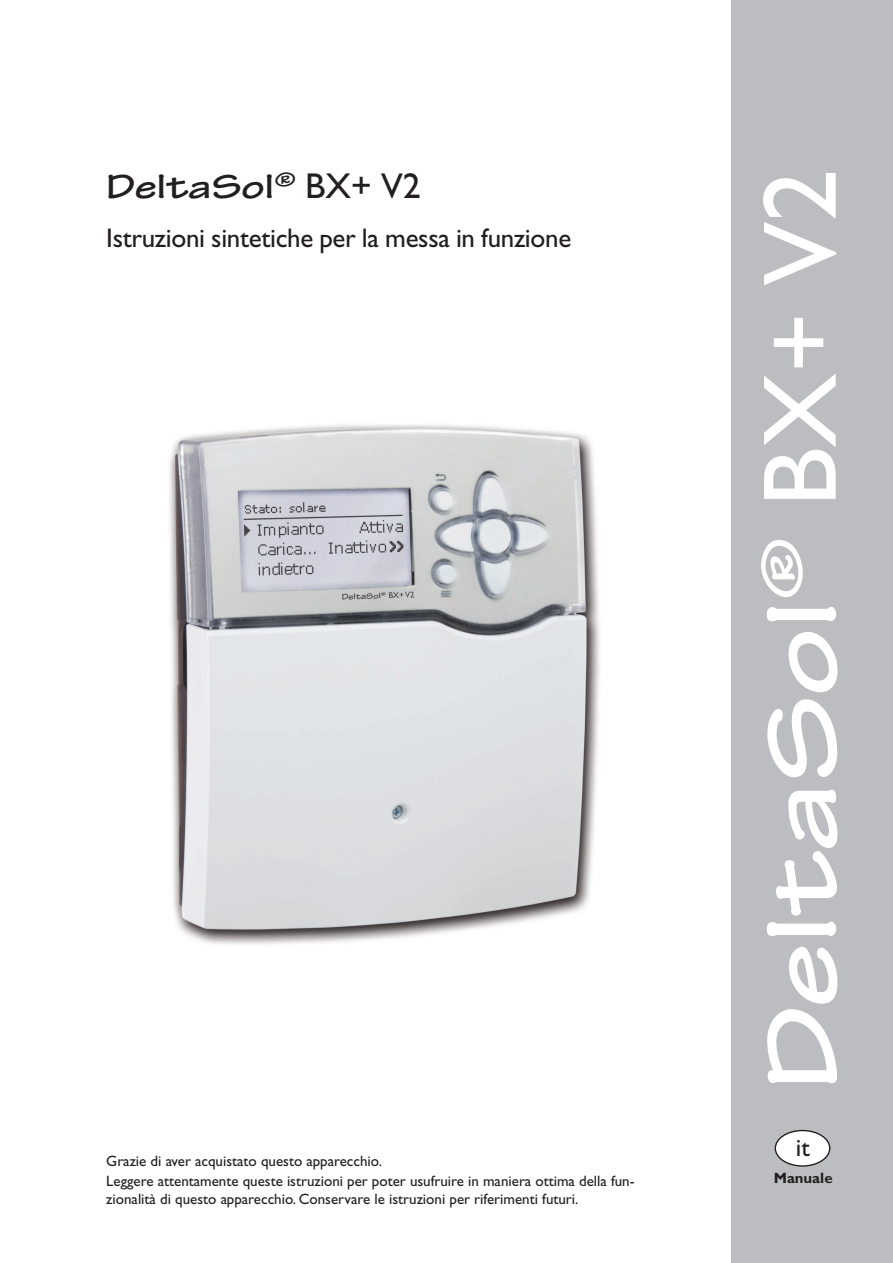
<style>
.page{position:relative;width:893px;height:1263px;background:#fff}
.page>*{position:absolute;margin:0;border:0;box-sizing:border-box;transform-origin:0 0}
.t1{font:105px "Tekton MM 503 850";color:#fff}
.t2{font:36px "Tekton MM 503 850";color:#231f20}
.t3{font:27px "Gill Alt One";letter-spacing:-.01em;color:#231f20}
.t4{font:25.2px "Gill Alt One";color:#231f20}
.t5{font:15px/20.1px "Gill Alt One";color:#231f20}
.t6{font:700 15px "Gill Alt One";color:#231f20}
.s1{font-family:"Gill Alt One"}
</style>
<div class="page">
<div style="left:731px;top:0;width:162px;height:1263px;background:#bcbdc0"></div>
<img style="left:169px;top:424px;width:431px;height:521px">
<div style="left:775px;top:1130px;width:55px;height:36px;background:#fff;border-radius:50%"></div>
<div style="left:775px;top:1130px;width:55px;height:37px;border:1px solid #231f20;border-radius:50%"></div>
<h2 class="t2" style="left:106px;top:166px;width:316px">DeltaSol<sup>®</sup> <span class="s1">BX+ V2</span></h2>
<h3 class="t3" style="left:106px;top:223px;width:466px">Istruzioni sintetiche per la messa in funzione</h3>
<p class="t5" style="left:106px;top:1150px;width:530px">Grazie di aver acquistato questo apparecchio.<br>Leggere attentamente queste istruzioni per poter usufruire in maniera ottima della fun-</p>
<p class="t5" style="left:106px;top:1188px;width:474px">zionalità di questo apparecchio. Conservare le istruzioni per riferimenti futuri.</p>
<h1 class="t1" style="left:743px;top:1090px;width:922px;rotate:-90deg">DeltaSol<sup>®</sup> <span class="s1">BX+ V2</span></h1>
<h3 class="t4" style="left:796px;top:1133px;width:15px">it</h3>
<p class="t6" style="left:774px;top:1169px;width:60px">Manuale</p>
</div>
